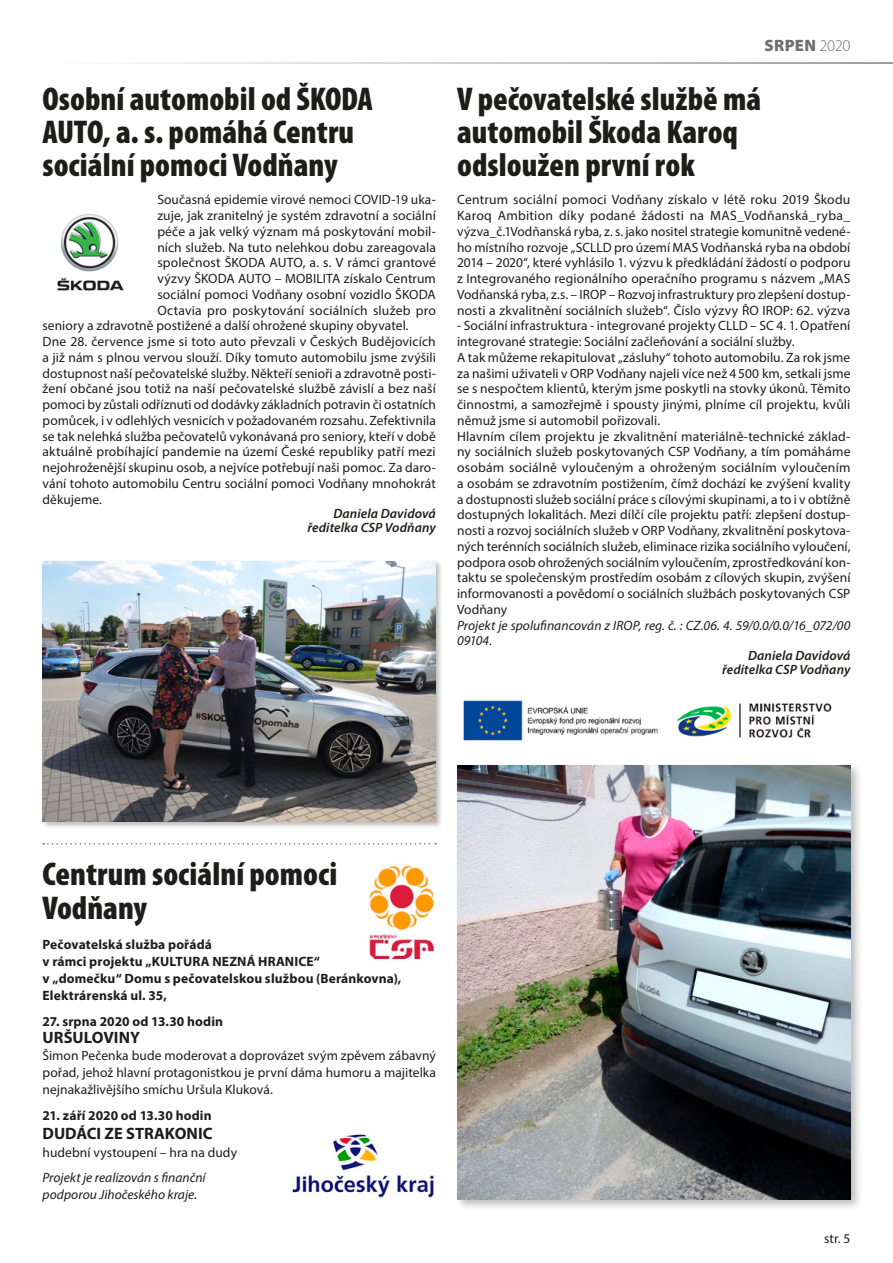
<style>
.page{position:relative;width:893px;height:1263px;background:#fff}
.page>*{position:absolute;margin:0;border:0;box-sizing:border-box;transform-origin:0 0}
.h1__nadpis_článku{font:900 condensed 33px/33px "Myriad Pro";color:#1d1d1b}
.p__body_bez_odsazen{font:700 16.5px "Myriad Pro";color:#1d1d1b}
.t1{font:900 16.5px "Myriad Pro";letter-spacing:.025em;color:#706f6f}
.p__body_bez_odsazen-2{font:13.5px/15.8px "Myriad Pro";letter-spacing:.005em;color:#1d1d1b;text-align:justify}
.p__body_bez_odsazen-3{font:700 13.5px/17.1px "Myriad Pro";letter-spacing:.01em;color:#1d1d1b}
.p__body_bez_odsazen-4{font:italic 13.5px/15.8px "Myriad Pro";letter-spacing:.005em;color:#1d1d1b}
.p__clanek_podpis{font:italic 600 13.5px "Myriad Pro";letter-spacing:.005em;color:#1d1d1b}
.s1{font-weight:300}
</style>
<div class="page">
<svg style="left:43px;top:843px;width:393px;height:1px"></svg>
<div style="left:41px;top:560px;width:403px;height:270px;background:#1d1d1b;opacity:.3"></div>
<img style="left:43px;top:561px;width:393px;height:261px">
<div style="left:454px;top:762px;width:409px;height:450px;background:#1d1d1b;opacity:.3"></div>
<img style="left:457px;top:765px;width:393px;height:434px">
<img style="left:292px;top:1134px;width:142px;height:64px">
<img style="left:369px;top:864px;width:86px;height:95px">
<img style="left:463px;top:700px;width:369px;height:41px">
<img style="left:57px;top:214px;width:67px;height:77px">
<p class="h1__nadpis_článku" style="left:43px;top:83px;width:332px">Osobní automobil od ŠKODA<br>AUTO, a. s. pomáhá Centru sociální pomoci Vodňany</p>
<p class="p__body_bez_odsazen-2" style="left:157px;top:192px;width:280px">Současná epidemie virové nemoci COVID-19 uka-</p>
<p class="p__body_bez_odsazen-2" style="left:157px;top:207px;width:280px">zuje, jak zranitelný je systém zdravotní a sociální</p>
<p class="p__body_bez_odsazen-2" style="left:157px;top:223px;width:280px">péče a jak velký význam má poskytování mobil-</p>
<p class="p__body_bez_odsazen-2" style="left:157px;top:239px;width:280px">ních služeb. Na tuto nelehkou dobu zareagovala</p>
<p class="p__body_bez_odsazen-2" style="left:157px;top:255px;width:280px">společnost ŠKODA AUTO, a. s. V rámci grantové</p>
<p class="p__body_bez_odsazen-2" style="left:157px;top:270px;width:280px">výzvy ŠKODA AUTO – MOBILITA získalo Centrum</p>
<p class="p__body_bez_odsazen-2" style="left:157px;top:286px;width:280px">sociální pomoci Vodňany osobní vozidlo ŠKODA</p>
<p class="p__body_bez_odsazen-2" style="left:157px;top:302px;width:280px">Octavia pro poskytování sociálních služeb pro</p>
<p class="p__body_bez_odsazen-2" style="left:43px;top:318px;width:368px">seniory a zdravotně postižené a další ohrožené skupiny obyvatel.</p>
<p class="p__body_bez_odsazen-2" style="left:43px;top:333px;width:395px">Dne 28. července jsme si toto auto převzali v Českých Budějovicích a již nám s plnou vervou slouží. Díky tomuto automobilu jsme zvýšili dostupnost naší pečovatelské služby. Někteří senioři a zdravotně posti&shy;žení občané jsou totiž na naší pečovatelské službě závislí a bez naší pomoci by zůstali odříznuti od dodávky základních potravin či ostatních pomůcek, i v odlehlých vesnicích v požadovaném rozsahu. Zefektivnila se tak nelehká služba pečovatelů vykonávaná pro seniory, kteří v době aktuálně probíhající pandemie na území České republiky patří mezi nejohroženější skupinu osob, a nejvíce potřebují naši pomoc. Za daro&shy;vání tohoto automobilu Centru sociální pomoci Vodňany mnohokrát děkujeme.</p>
<p class="p__clanek_podpis" style="left:333px;top:505px;width:104px">Daniela Davidová</p>
<p class="p__clanek_podpis" style="left:307px;top:519px;width:130px">ředitelka CSP Vodňany</p>
<p class="t1" style="left:764px;top:36px;width:88px">SRPEN <span class="s1">2020</span></p>
<p class="h1__nadpis_článku" style="left:457px;top:83px;width:306px">V pečovatelské službě má automobil Škoda Karoq odsloužen první rok</p>
<p class="p__body_bez_odsazen-2" style="left:457px;top:192px;width:395px">Centrum sociální pomoci Vodňany získalo v létě roku 2019 Škodu Karoq Ambition díky podané žádosti na MAS_Vodňanská_ryba_ výzva_č.1Vodňanská ryba, z. s. jako nositel strategie komunitně vedené&shy;ho místního rozvoje „SCLLD pro území MAS Vodňanská ryba na období 2014 – 2020“, které vyhlásilo 1. výzvu k předkládání žádostí o podporu z Integrovaného regionálního operačního programu s názvem „MAS Vodňanská ryba, z.s. – IROP – Rozvoj infrastruktury pro zlepšení dostup&shy;nosti a zkvalitnění sociálních služeb“. Číslo výzvy ŘO IROP: 62. výzva</p>
<p class="p__body_bez_odsazen-2" style="left:457px;top:318px;width:395px">- Sociální infrastruktura - integrované projekty CLLD – SC 4. 1. Opatření integrované strategie: Sociální začleňování a sociální služby.</p>
<p class="p__body_bez_odsazen-2" style="left:457px;top:349px;width:395px">A tak můžeme rekapitulovat „zásluhy“ tohoto automobilu. Za rok jsme za našimi uživateli v ORP Vodňany najeli více než 4500 km, setkali jsme se s nespočtem klientů, kterým jsme poskytli na stovky úkonů. Těmito činnostmi, a samozřejmě i spousty jinými, plníme cíl projektu, kvůli němuž jsme si automobil pořizovali.</p>
<p class="p__body_bez_odsazen-2" style="left:457px;top:428px;width:395px">Hlavním cílem projektu je zkvalitnění materiálně-‑technické základ&shy;ny sociálních služeb poskytovaných CSP Vodňany, a tím pomáháme osobám sociálně vyloučeným a ohroženým sociálním vyloučením a osobám se zdravotním postižením, čímž dochází ke zvýšení kvality a dostupnosti služeb sociální práce s cílovými skupinami, a to i v obtížně dostupných lokalitách. Mezi dílčí cíle projektu patří: zlepšení dostup&shy;nosti a rozvoj sociálních služeb v ORP Vodňany, zkvalitnění poskytova&shy;ných terénních sociálních služeb, eliminace rizika sociálního vyloučení, podpora osob ohrožených sociálním vyloučením, zprostředkování kon&shy;taktu se společenským prostředím osobám z cílových skupin, zvýšení informovanosti a povědomí o sociálních službách poskytovaných CSP Vodňany</p>
<p class="p__body_bez_odsazen-4" style="left:457px;top:617px;width:395px">Projekt je spolufinancován z IROP, reg. č. : CZ.06. 4. 59/0.0/0.0/16_072/00<br>09104.</p>
<p class="p__clanek_podpis" style="left:748px;top:646px;width:104px">Daniela Davidová</p>
<p class="p__clanek_podpis" style="left:722px;top:661px;width:130px">ředitelka CSP Vodňany</p>
<p class="h1__nadpis_článku" style="left:43px;top:857px;width:296px;line-height:34.3px">Centrum sociální pomoci<br>Vodňany</p>
<p class="p__body_bez_odsazen-3" style="left:43px;top:935px;width:171px">Pečovatelská služba pořádá</p>
<p class="p__body_bez_odsazen-3" style="left:43px;top:953px;width:279px">v rámci projektu „KULTURA NEZNÁ HRANICE“</p>
<p class="p__body_bez_odsazen-3" style="left:43px;top:970px;width:360px">v „domečku“ Domu s pečovatelskou službou (Beránkovna),<br>Elektrárenská ul. 35,</p>
<p class="p__body_bez_odsazen-3" style="left:43px;top:1012px;width:182px">27. srpna 2020 od 13.30 hodin</p>
<p class="p__body_bez_odsazen" style="left:43px;top:1027px;width:99px">URŠULOVINY</p>
<p class="p__body_bez_odsazen-2" style="left:43px;top:1047px;width:395px;line-height:17.1px">Šimon Pečenka bude moderovat a doprovázet svým zpěvem zábavný pořad, jehož hlavní protagonistkou je první dáma humoru a majitelka nejnakažlivějšího smíchu Uršula Kluková.</p>
<p class="p__body_bez_odsazen-3" style="left:43px;top:1106px;width:171px">21. září 2020 od 13.30 hodin</p>
<p class="p__body_bez_odsazen" style="left:43px;top:1123px;width:172px">DUDÁCI ZE STRAKONIC</p>
<p class="p__body_bez_odsazen-2" style="left:43px;top:1144px;width:196px">hudební vystoupení – hra na dudy</p>
<p class="p__body_bez_odsazen-4" style="left:43px;top:1169px;width:165px;line-height:17.1px">Projekt je realizován s finanční podporou Jihočeského kraje.</p>
<p class="p__body_bez_odsazen-2" style="left:824px;top:1231px;width:28px">str. 5</p>
</div>
